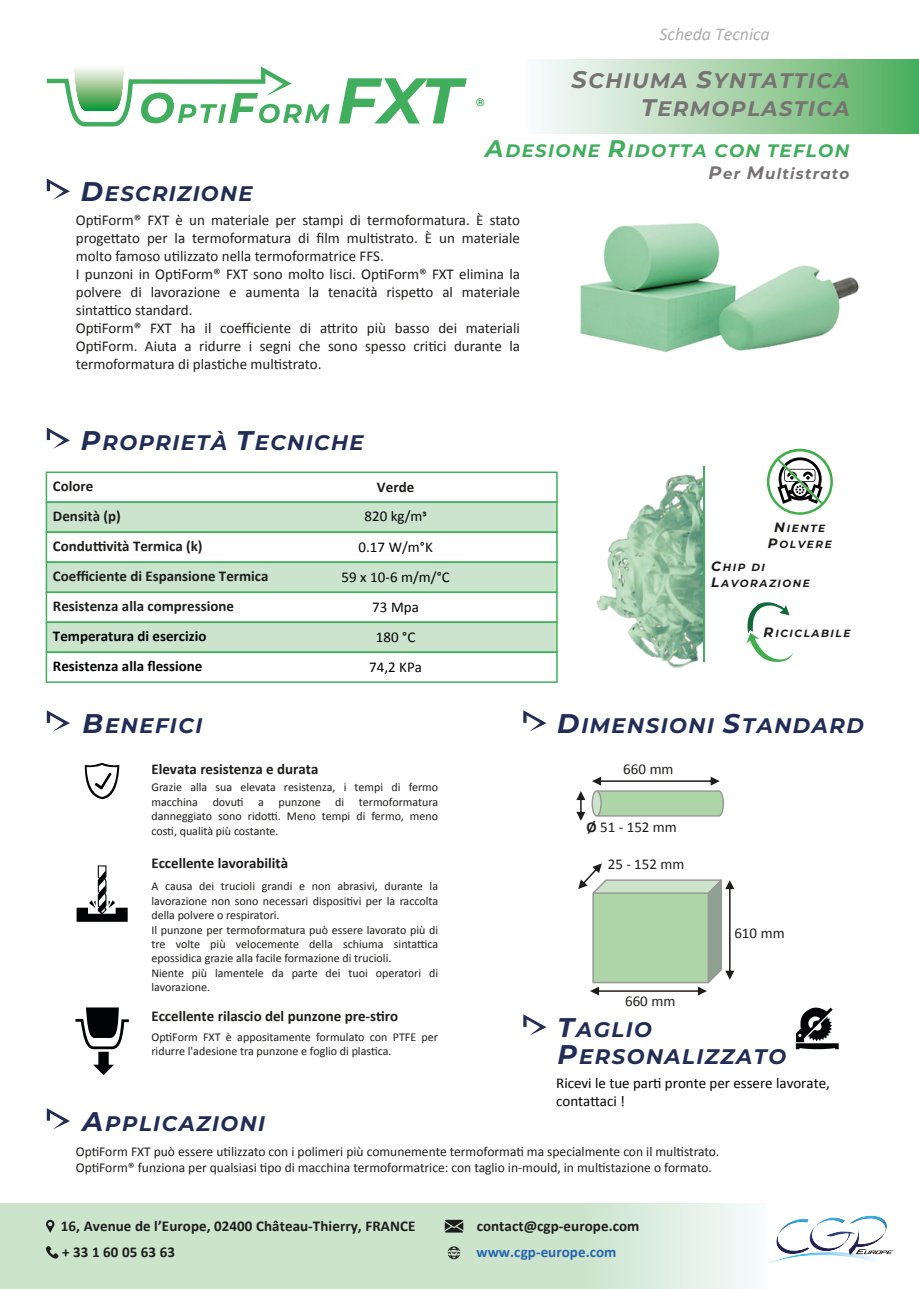
<style>
.page{position:relative;width:919px;height:1289px;background:#fff}
.page>*{position:absolute;margin:0;border:0;box-sizing:border-box;transform-origin:0 0}
.t1{font:italic 700 64.5px "Montserrat";color:#40ae5c}
.t2{font:italic 700 21px/27px "Montserrat";letter-spacing:.07em;color:#212d57}
.t3{font:italic 700 21px "Montserrat";letter-spacing:.07em;color:#777373}
.t4{font:italic 700 18px "Montserrat";letter-spacing:.08em;color:#40ae5c}
.t5{font:italic 18px "Calibri";letter-spacing:-.005em;color:#afacac}
.t6{font:15px/18px "Calibri";color:#1d1d1b}
.t7{font:700 15px/30px "Calibri";color:#1d1d1b}
.t8{font:15px/30.2px "Calibri";color:#020304}
.t9{font:700 15px/30px "Calibri";color:#020304}
.t10{font:700 15px "Calibri";letter-spacing:.005em;color:#2564ad}
.t11{font:italic 700 15px "Montserrat";letter-spacing:.08em;color:#787373}
.t12{font:13.5px/16.2px "Calibri";color:#1d1d1b}
.t13{font:12px/14.4px "Calibri";color:#1d1d1b}
.t14{font:italic 700 10.5px/16.2px "Montserrat";letter-spacing:.145em;color:#1d1d1b;text-align:center}
.s1{font-size:24px}
.s2{font-size:18px}
.s3{font-size:27px}
.s4{font-size:13.5px}
.s5{font-weight:700}
</style>
<div class="page">
<svg style="left:0;top:1203px;width:754px;height:85px;background:#d0e6d1"></svg>
<svg style="left:768px;top:1215px;width:125px;height:49px"></svg>
<svg style="left:46px;top:1219px;width:8px;height:13px"></svg>
<svg style="left:45px;top:1245px;width:14px;height:14px"></svg>
<svg style="left:444px;top:1219px;width:19px;height:13px"></svg>
<svg style="left:447px;top:1246px;width:13px;height:13px"></svg>
<svg style="left:47px;top:1108px;width:23px;height:21px"></svg>
<svg style="left:523px;top:1014px;width:23px;height:21px"></svg>
<svg style="left:795px;top:1007px;width:43px;height:42px"></svg>
<svg style="left:523px;top:710px;width:23px;height:21px"></svg>
<svg style="left:576px;top:791px;width:9px;height:29px"></svg>
<svg style="left:591px;top:776px;width:133px;height:40px"></svg>
<svg style="left:578px;top:863px;width:156px;height:132px"></svg>
<svg style="left:47px;top:710px;width:23px;height:21px"></svg>
<svg style="left:75px;top:1007px;width:54px;height:68px"></svg>
<svg style="left:77px;top:865px;width:51px;height:56px"></svg>
<svg style="left:85px;top:762px;width:34px;height:37px"></svg>
<svg style="left:47px;top:427px;width:23px;height:22px"></svg>
<svg style="left:766px;top:448px;width:66px;height:67px"></svg>
<img style="left:596px;top:475px;width:107px;height:192px">
<hr style="left:703px;top:466px;width:2px;height:196px;background:#40ae5c">
<svg style="left:746px;top:602px;width:47px;height:60px"></svg>
<svg style="left:46px;top:471px;width:511px;height:212px"></svg>
<img style="left:580px;top:222px;width:280px;height:131px">
<svg style="left:47px;top:178px;width:23px;height:22px"></svg>
<div style="left:527px;top:59px;width:391px;height:74px;background:linear-gradient(to right,#fffdff,#54af5e)"></div>
<svg style="left:476px;top:98px;width:8px;height:8px"></svg>
<svg style="left:47px;top:66px;width:282px;height:60px"></svg>
<h1 class="t1" style="left:337px;top:63px;width:126px">FXT</h1>
<h3 class="t5" style="left:659px;top:23px;width:112px">Scheda Tecnica</h3>
<h2 class="t3" style="left:571px;top:68px;width:279px"><span class="s1">S</span>CHIUMA <span class="s1">S</span>YNTATTICA</h2>
<h2 class="t3" style="left:641px;top:97px;width:210px"><span class="s1">T</span>ERMOPLASTICA</h2>
<h3 class="t4" style="left:485px;top:140px;width:365px"><span class="s1">A</span>DESIONE <span class="s1">R</span>IDOTTA CON TEFLON</h3>
<p class="t11" style="left:708px;top:165px;width:142px"><span class="s2">P</span>er <span class="s2">M</span>ultistrato</p>
<h2 class="t2" style="left:81px;top:180px;width:173px"><span class="s3">D</span>ESCRIZIONE</h2>
<p class="t6" style="left:76px;top:211px;width:445px">OptiForm® FXT è un materiale per stampi di termoformatura. È stato progettato per la termoformatura di film multistrato. È un materiale molto famoso utilizzato nella termoformatrice FFS.<br>I punzoni in OptiForm® FXT sono molto lisci. OptiForm® FXT elimina la polvere di lavorazione e aumenta la tenacità rispetto al materiale sintattico standard.<br>OptiForm® FXT ha il coefficiente di attrito più basso dei materiali OptiForm. Aiuta a ridurre i segni che sono spesso critici durante la termoformatura di plastiche multistrato.</p>
<h2 class="t2" style="left:81px;top:429px;width:284px"><span class="s3">P</span>ROPRIETÀ <span class="s3">T</span>ECNICHE</h2>
<p class="t7" style="left:53px;top:472px;width:217px">Colore<br>Densità (p)<br>Conduttività Termica (k)<br>Coefficiente di Espansione Termica<br>Resistenza alla compressione</p>
<p class="t9" style="left:53px;top:622px;width:155px">Temperatura di esercizio<br>Resistenza alla flessione</p>
<h2 class="t2" style="left:82px;top:712px;width:121px"><span class="s3">B</span>ENEFICI</h2>
<p class="t7" style="left:151px;top:755px;width:168px">Elevata resistenza e durata</p>
<p class="t7" style="left:377px;top:472px;width:39px">Verde</p>
<p class="t8" style="left:341px;top:501px;width:110px;text-align:center">820 kg/m3<br>0.17 W/m°K<br>59 x 10-6 m/m/°C<br>73 Mpa<br>180 °C<br>74,2 KPa</p>
<p class="t13" style="left:151px;top:780px;width:288px;text-align:justify">Grazie alla sua elevata resistenza, i tempi di fermo macchina dovuti a punzone di termoformatura danneggiato sono ridotti. Meno tempi di fermo, meno costi, qualità più costante.</p>
<p class="t7" style="left:151px;top:848px;width:138px">Eccellente lavorabilità</p>
<p class="t13" style="left:151px;top:879px;width:288px">A causa dei trucioli grandi e non abrasivi, durante la lavorazione non sono necessari dispositivi per la raccolta della polvere o respiratori.<br>Il punzone per termoformatura può essere lavorato più di tre volte più velocemente della schiuma sintattica epossidica grazie alla facile formazione di trucioli.<br>Niente più lamentele da parte dei tuoi operatori di lavorazione.</p>
<p class="t7" style="left:151px;top:1001px;width:248px">Eccellente rilascio del punzone pre-stiro</p>
<p class="t13" style="left:151px;top:1029px;width:288px">OptiForm FXT è appositamente formulato con PTFE per ridurre l'adesione tra punzone e foglio di plastica.</p>
<p class="t14" style="left:767px;top:520px;width:65px"><span class="s4">N</span>IENTE<br><span class="s4">P</span>OLVERE</p>
<p class="t14" style="left:711px;top:559px;width:100px;text-align:left"><span class="s4">C</span>HIP DI<br><span class="s4">L</span>AVORAZIONE</p>
<p class="t14" style="left:763px;top:625px;width:88px"><span class="s4">R</span>ICICLABILE</p>
<h2 class="t2" style="left:557px;top:712px;width:308px"><span class="s3">D</span>IMENSIONI <span class="s3">S</span>TANDARD</h2>
<p class="t6" style="left:623px;top:760px;width:52px">660 mm</p>
<p class="t6" style="left:586px;top:818px;width:92px"><span class="s5">Ø</span> 51 - 152 mm</p>
<p class="t6" style="left:607px;top:855px;width:78px">25 - 152 mm</p>
<p class="t6" style="left:625px;top:991px;width:52px">660 mm</p>
<p class="t6" style="left:734px;top:923px;width:52px">610 mm</p>
<h2 class="t2" style="left:557px;top:1016px;width:230px"><span class="s3">T</span>AGLIO<br><span class="s3">P</span>ERSONALIZZATO</h2>
<p class="t8" style="left:556px;top:1074px;width:275px;line-height:18px">Ricevi le tue parti pronte per essere lavorate, contattaci !</p>
<h2 class="t2" style="left:82px;top:1110px;width:184px"><span class="s3">A</span>PPLICAZIONI</h2>
<p class="t12" style="left:76px;top:1143px;width:645px">OptiForm FXT può essere utilizzato con i polimeri più comunemente termoformati ma specialmente con il multistrato.<br>OptiForm® funziona per qualsiasi tipo di macchina termoformatrice: con taglio in-mould, in multistazione o formato.</p>
<p class="t7" style="left:61px;top:1214px;width:356px;line-height:25.5px">16, Avenue de l’Europe, 02400 Château-Thierry, FRANCE + 33 1 60 05 63 63</p>
<p class="t7" style="left:476px;top:1211px;width:164px">contact@cgp-europe.com</p>
<p class="t10" style="left:476px;top:1245px;width:141px">www.cgp-europe.com</p>
</div>
